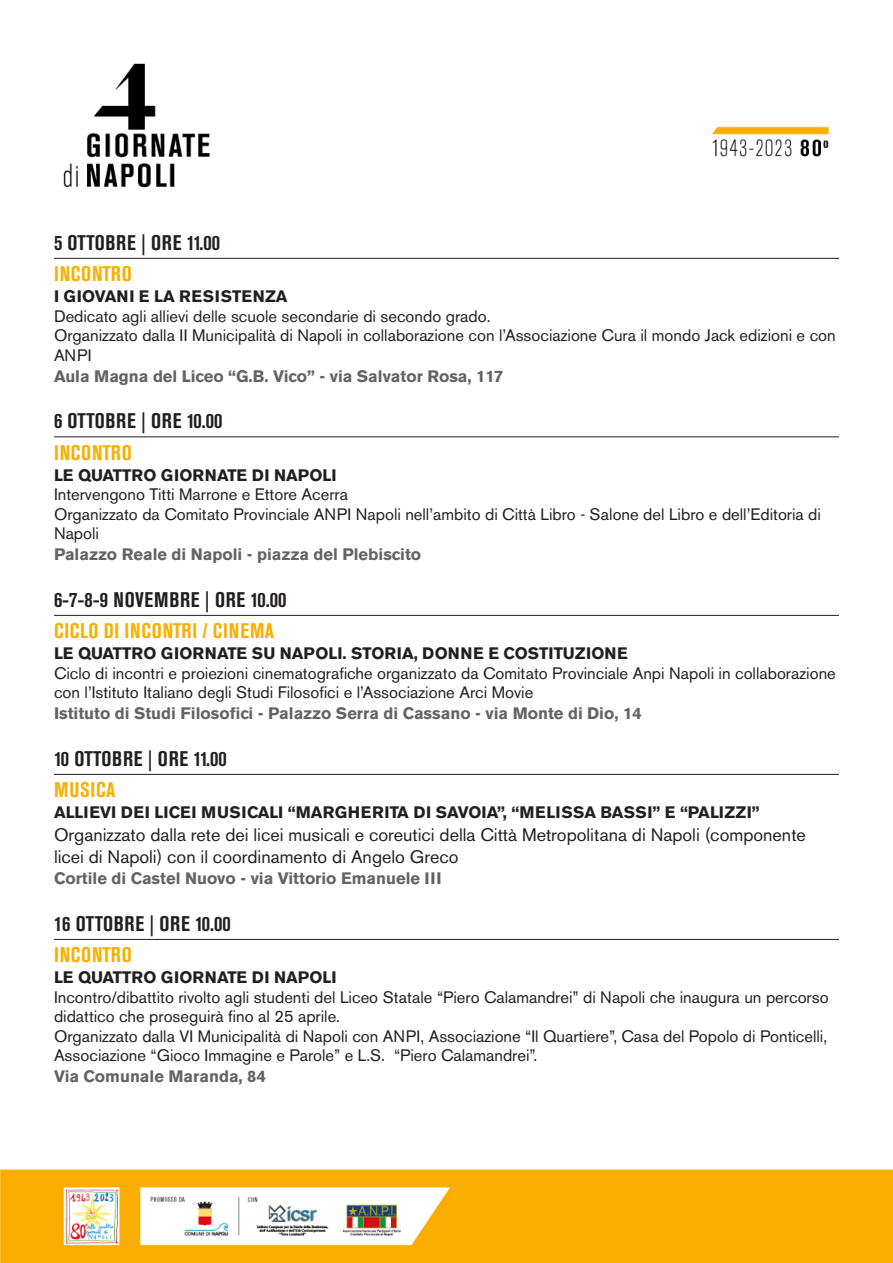
<style>
.page{position:relative;width:893px;height:1263px;background:#fff}
.page>*{position:absolute;margin:0;border:0;box-sizing:border-box;transform-origin:0 0}
.DATA{font:700 condensed 21px "Akzidenz Grotesk BE";letter-spacing:.03em;color:#231f20}
.TIPO{font:700 condensed 21px "Akzidenz Grotesk BE";letter-spacing:.035em;color:#f9af00}
.testi{font:18px/22.5px "Akzidenz Grotesk BE";color:#231f20}
.TESTO{font:16.5px/19.5px "Akzidenz Grotesk BE";color:#231f20}
.LUOGO{font:700 16.5px "Akzidenz Grotesk BE";color:#636366}
.ATTIVITà{font:700 16.5px "Akzidenz Grotesk BE";color:#231f20}
.ATTIVITà-2{font:700 16.5px "Akzidenz Grotesk BE";letter-spacing:.03em;color:#231f20}
</style>
<div class="page">
<img style="left:0;top:63px;width:892px;height:1200px">
<hr style="left:54px;top:258px;width:785px;height:1px;background:#231f20">
<hr style="left:54px;top:437px;width:785px;height:1px;background:#231f20">
<hr style="left:54px;top:615px;width:785px;height:1px;background:#231f20">
<hr style="left:54px;top:774px;width:785px;height:1px;background:#231f20">
<hr style="left:54px;top:939px;width:785px;height:1px;background:#231f20">
<p class="DATA" style="left:54px;top:230px;width:168px">5 OTTOBRE | ORE 11.00</p>
<p class="TIPO" style="left:54px;top:262px;width:79px">INCONTRO</p>
<p class="ATTIVITà-2" style="left:54px;top:287px;width:235px">I GIOVANI E LA RESISTENZA</p>
<p class="TESTO" style="left:54px;top:306px;width:438px">Dedicato agli allievi delle scuole secondarie di secondo grado.</p>
<p class="TESTO" style="left:54px;top:326px;width:783px">Organizzato dalla II Municipalità di Napoli in collaborazione con l’Associazione Cura il mondo Jack edizioni e con<br>ANPI</p>
<p class="LUOGO" style="left:54px;top:366px;width:451px">Aula Magna del Liceo “G.B. Vico” - via Salvator Rosa, 117</p>
<p class="DATA" style="left:54px;top:409px;width:170px">6 OTTOBRE | ORE 10.00</p>
<p class="TIPO" style="left:54px;top:440px;width:79px">INCONTRO</p>
<p class="ATTIVITà" style="left:54px;top:465px;width:284px">LE QUATTRO GIORNATE DI NAPOLI</p>
<p class="TESTO" style="left:54px;top:485px;width:296px">Intervengono Titti Marrone e Ettore Acerra</p>
<p class="TESTO" style="left:54px;top:504px;width:768px">Organizzato da Comitato Provinciale ANPI Napoli nell’ambito di Città Libro - Salone del Libro e dell’Editoria di<br>Napoli</p>
<p class="LUOGO" style="left:54px;top:545px;width:369px">Palazzo Reale di Napoli - piazza del Plebiscito</p>
<p class="DATA" style="left:54px;top:587px;width:234px">6-7-8-9 NOVEMBRE | ORE 10.00</p>
<p class="TIPO" style="left:54px;top:619px;width:222px">CICLO DI INCONTRI / CINEMA</p>
<p class="ATTIVITà" style="left:54px;top:644px;width:575px">LE QUATTRO GIORNATE SU NAPOLI. STORIA, DONNE E COSTITUZIONE</p>
<p class="TESTO" style="left:54px;top:663px;width:783px">Ciclo di incontri e proiezioni cinematografiche organizzato da Comitato Provinciale Anpi Napoli in collaborazione con l’Istituto Italiano degli Studi Filosofici e l’Associazione Arci Movie</p>
<p class="LUOGO" style="left:54px;top:704px;width:589px">Istituto di Studi Filosofici - Palazzo Serra di Cassano - via Monte di Dio, 14</p>
<p class="DATA" style="left:54px;top:746px;width:174px">10 OTTOBRE | ORE 11.00</p>
<p class="TIPO" style="left:54px;top:778px;width:63px">MUSICA</p>
<p class="ATTIVITà" style="left:54px;top:803px;width:707px">ALLIEVI DEI LICEI MUSICALI “MARGHERITA DI SAVOIA”, “MELISSA BASSI” E “PALIZZI”</p>
<p class="testi" style="left:54px;top:823px;width:753px">Organizzato dalla rete dei licei musicali e coreutici della Città Metropolitana di Napoli (componente licei di Napoli) con il coordinamento di Angelo Greco</p>
<p class="LUOGO" style="left:54px;top:869px;width:389px">Cortile di Castel Nuovo - via Vittorio Emanuele III</p>
<p class="DATA" style="left:54px;top:911px;width:178px">16 OTTOBRE | ORE 10.00</p>
<p class="TIPO" style="left:54px;top:943px;width:79px">INCONTRO</p>
<p class="ATTIVITà" style="left:54px;top:968px;width:284px">LE QUATTRO GIORNATE DI NAPOLI</p>
<p class="TESTO" style="left:54px;top:987px;width:776px">Incontro/dibattito rivolto agli studenti del Liceo Statale “Piero Calamandrei” di Napoli che inaugura un percorso didattico che proseguirà fino al 25 aprile.</p>
<p class="TESTO" style="left:54px;top:1026px;width:775px">Organizzato dalla VI Municipalità di Napoli con ANPI, Associazione “Il Quartiere”, Casa del Popolo di Ponticelli,<br>Associazione “Gioco Immagine e Parole” e L.S. “Piero Calamandrei”.</p>
<p class="LUOGO" style="left:54px;top:1067px;width:214px">Via Comunale Maranda, 84</p>
</div>
